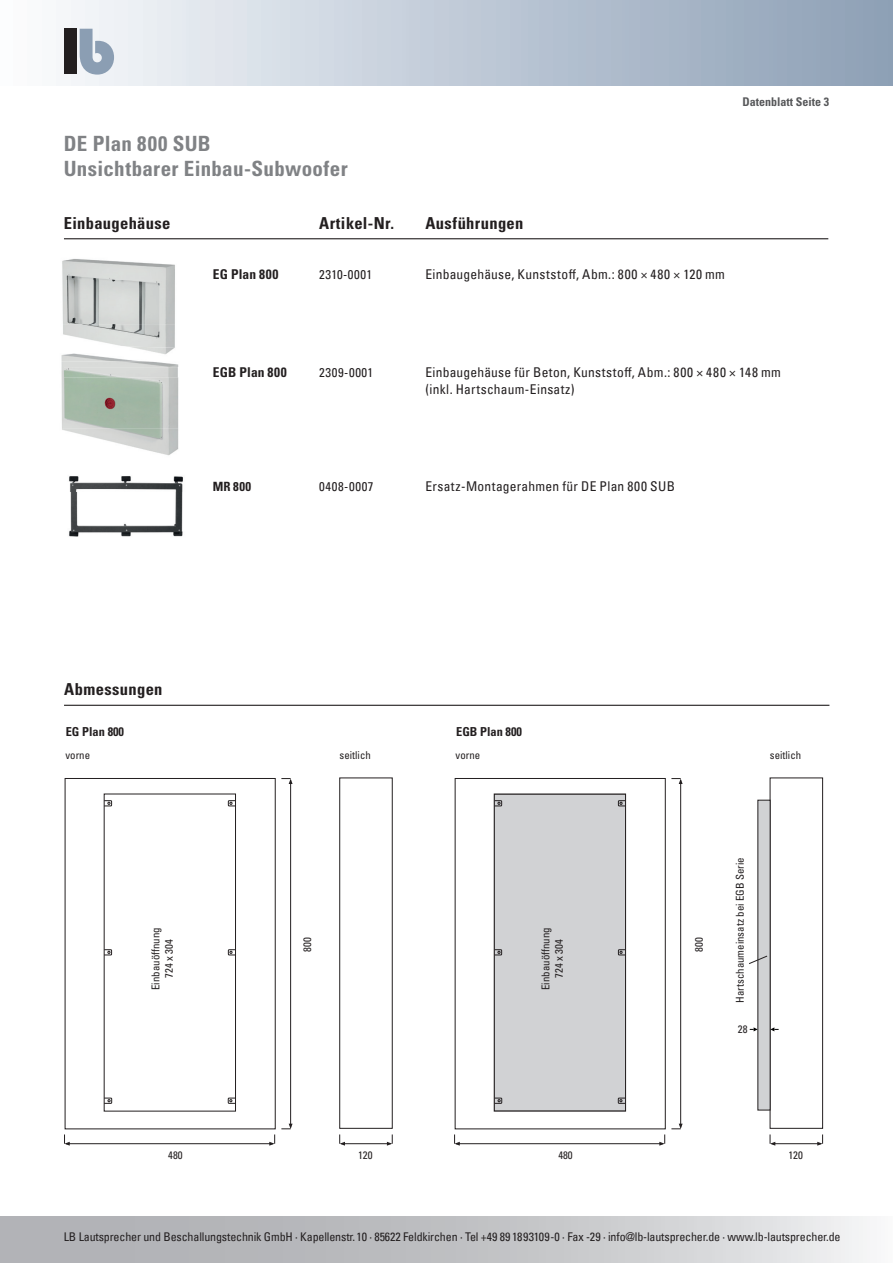
<style>
.page{position:relative;width:893px;height:1263px;background:#fff}
.page>*{position:absolute;margin:0;border:0;box-sizing:border-box;transform-origin:0 0}
.t1{font:700 condensed 21px/25.2px "Univers LT Std";letter-spacing:.015em;color:#808285}
.t2{font:700 condensed 16.5px "Univers LT Std";letter-spacing:.02em;color:#231f20}
.t3{font:condensed 13.5px/16.5px "Univers Com 57";letter-spacing:.02em;color:#231f20}
.t4{font:700 condensed 13.5px "Univers LT Std";letter-spacing:.015em;color:#231f20}
.t5{font:condensed 12.75px "Univers Com 57";letter-spacing:.05em;color:#231f20}
.t6{font:700 condensed 12.75px "Univers LT Std";color:#231f20}
.t7{font:700 condensed 12.3px "Univers LT Std";color:#231f20}
.t8{font:condensed 12px "Univers Com 57";letter-spacing:-.01em;color:#231f20}
.t9{font:700 condensed 12px "Univers LT Std";color:#57585a}
.t10{font:condensed 10.8px/13.4px "Univers Com 57";color:#231f20;text-align:center}
</style>
<div class="page">
<div style="left:0;top:0;width:893px;height:85px;background:linear-gradient(to right,#fbfcfe,#8b9eb5)"></div>
<div style="left:64px;top:29px;width:13px;height:45px;background:#231f20"></div>
<svg style="left:80px;top:29px;width:34px;height:46px"></svg>
<svg style="left:0;top:1216px;width:867px;height:47px;background:#c4c5c8"></svg>
<hr style="left:64px;top:238px;width:764px;height:1px;background:#231f20">
<hr style="left:64px;top:705px;width:765px;height:1px;background:#231f20">
<svg style="left:64px;top:778px;width:212px;height:352px"></svg>
<div style="left:339px;top:777px;width:54px;height:352px;border:1px solid #231f20"></div>
<hr style="left:66px;top:1143px;width:207px;height:1px;background:#231f20">
<svg style="left:64px;top:1134px;width:6px;height:12px"></svg>
<svg style="left:269px;top:1134px;width:6px;height:12px"></svg>
<hr style="left:290px;top:780px;width:1px;height:347px;background:#231f20">
<svg style="left:281px;top:1124px;width:12px;height:5px"></svg>
<svg style="left:281px;top:778px;width:12px;height:6px"></svg>
<hr style="left:341px;top:1143px;width:50px;height:1px;background:#231f20">
<svg style="left:339px;top:1134px;width:6px;height:12px"></svg>
<svg style="left:387px;top:1134px;width:6px;height:12px"></svg>
<svg style="left:454px;top:778px;width:212px;height:352px;fill:#d1d2d4"></svg>
<div style="left:770px;top:777px;width:53px;height:352px;border:1px solid #231f20"></div>
<div style="left:757px;top:800px;width:13px;height:310px;background:#d1d2d4"></div>
<svg style="left:749px;top:955px;width:19px;height:9px"></svg>
<svg style="left:770px;top:1027px;width:9px;height:4px"></svg>
<svg style="left:750px;top:1027px;width:8px;height:4px"></svg>
<hr style="left:456px;top:1143px;width:207px;height:1px;background:#231f20">
<svg style="left:454px;top:1134px;width:6px;height:12px"></svg>
<svg style="left:659px;top:1134px;width:6px;height:12px"></svg>
<hr style="left:680px;top:780px;width:1px;height:347px;background:#231f20">
<svg style="left:671px;top:1124px;width:12px;height:5px"></svg>
<svg style="left:671px;top:778px;width:12px;height:6px"></svg>
<hr style="left:772px;top:1143px;width:49px;height:1px;background:#231f20">
<svg style="left:770px;top:1134px;width:5px;height:12px"></svg>
<svg style="left:817px;top:1134px;width:6px;height:12px"></svg>
<img style="left:62px;top:259px;width:113px;height:86px">
<img style="left:64px;top:269px;width:111px;height:10px">
<img style="left:61px;top:361px;width:118px;height:67px">
<img style="left:62px;top:428px;width:117px;height:28px">
<img style="left:64px;top:367px;width:115px;height:10px">
<img style="left:61px;top:345px;width:114px;height:16px">
<img style="left:69px;top:476px;width:114px;height:61px">
<img style="left:69px;top:482px;width:114px;height:9px">
<h1 class="t1" style="left:64px;top:131px;width:285px">DE Plan 800 SUB<br>Unsichtbarer Einbau-Subwoofer</h1>
<p class="t2" style="left:64px;top:213px;width:108px">Einbaugehäuse</p>
<p class="t2" style="left:319px;top:213px;width:77px">Artikel-Nr.</p>
<p class="t2" style="left:425px;top:213px;width:100px">Ausführungen</p>
<p class="t4" style="left:213px;top:266px;width:67px">EG Plan 800</p>
<p class="t5" style="left:319px;top:267px;width:55px">2310-0001</p>
<p class="t3" style="left:425px;top:266px;width:301px">Einbaugehäuse, Kunststoff, Abm.: 800 × 480 × 120 mm</p>
<p class="t9" style="left:742px;top:95px;width:88px">Datenblatt Seite 3</p>
<p class="t4" style="left:213px;top:364px;width:76px">EGB Plan 800</p>
<p class="t5" style="left:319px;top:364px;width:56px">2309-0001</p>
<p class="t3" style="left:425px;top:364px;width:357px">Einbaugehäuse für Beton, Kunststoff, Abm.: 800 × 480 × 148 mm (inkl. Hartschaum-Einsatz)</p>
<p class="t6" style="left:213px;top:479px;width:40px">MR 800</p>
<p class="t5" style="left:319px;top:479px;width:56px">0408-0007</p>
<p class="t3" style="left:425px;top:478px;width:251px">Ersatz-Montagerahmen für DE Plan 800 SUB</p>
<p class="t2" style="left:64px;top:679px;width:100px">Abmessungen</p>
<p class="t7" style="left:66px;top:725px;width:60px">EG Plan 800</p>
<p class="t10" style="left:65px;top:750px;width:26px">vorne</p>
<p class="t10" style="left:340px;top:749px;width:33px">seitlich</p>
<p class="t7" style="left:456px;top:725px;width:67px">EGB Plan 800</p>
<p class="t10" style="left:455px;top:750px;width:26px">vorne</p>
<p class="t10" style="left:770px;top:749px;width:33px">seitlich</p>
<p class="t10" style="left:150px;top:990px;width:64px;rotate:-90deg">Einbauöffnung<br>724 x 304</p>
<p class="t10" style="left:301px;top:952px;width:16px;rotate:-90deg">800</p>
<p class="t10" style="left:540px;top:990px;width:64px;rotate:-90deg">Einbauöffnung<br>724 x 304</p>
<p class="t10" style="left:693px;top:952px;width:16px;rotate:-90deg">800</p>
<p class="t10" style="left:734px;top:1003px;width:147px;rotate:-90deg">Hartschaumeinsatz bei EGB Serie</p>
<p class="t10" style="left:738px;top:1024px;width:11px">28</p>
<p class="t10" style="left:168px;top:1149px;width:16px">480</p>
<p class="t10" style="left:358px;top:1150px;width:16px">120</p>
<p class="t10" style="left:558px;top:1149px;width:16px">480</p>
<p class="t10" style="left:788px;top:1150px;width:16px">120</p>
<p class="t8" style="left:64px;top:1229px;width:778px">LB Lautsprecher und Beschallungstechnik GmbH · Kapellenstr. 10 · 85622 Feldkirchen · Tel +49 89 1893109-0 · Fax -29 · info@lb-lautsprecher.de · www.lb-lautsprecher.de</p>
</div>
